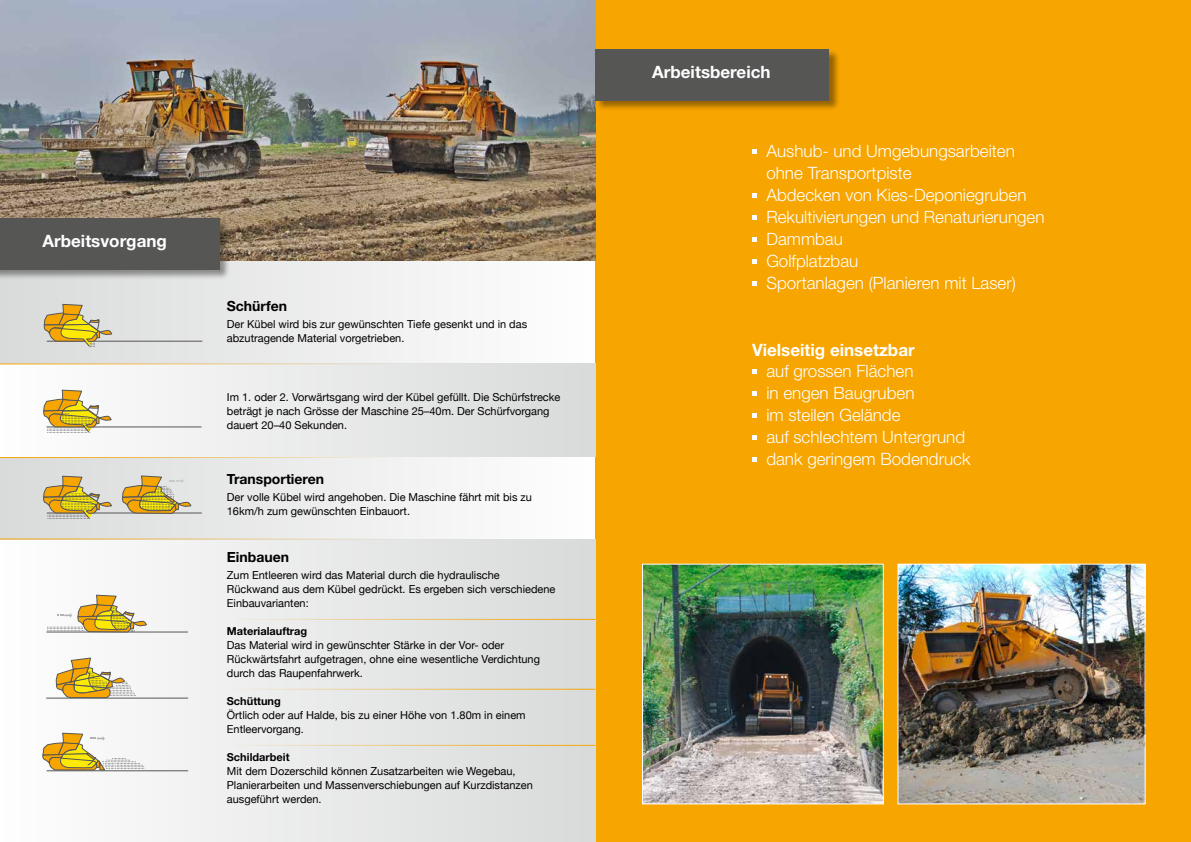
<style>
.page{position:relative;width:1191px;height:842px;background:#fff}
.page>*{position:absolute;margin:0;border:0;box-sizing:border-box;transform-origin:0 0}
.t1{font:300 17px/22px "Helvetica Neue";color:#fff}
.t2{font:700 17px "Helvetica Neue";color:#fff}
.t3{font:700 14px "Helvetica Neue";color:#000}
.t4{font:11px/14px "Helvetica Neue";color:#000}
.t5{font:700 11px "Helvetica Neue";color:#000}
</style>
<div class="page">
<div style="left:595px;top:0;width:596px;height:842px;background:#f7a500"></div>
<div style="left:0;top:261px;width:595px;height:103px;background:linear-gradient(to right,#d9dada,#fefefe)"></div>
<div style="left:0;top:457px;width:595px;height:82px;background:linear-gradient(to right,#d9dada,#fefefe)"></div>
<div style="left:0;top:364px;width:595px;height:93px;background:linear-gradient(to right,#fdfdfd,#d9dada)"></div>
<div style="left:0;top:539px;width:595px;height:303px;background:linear-gradient(to right,#fdfdfd,#d9dada)"></div>
<img style="left:0;top:0;width:595px;height:261px">
<hr style="left:46px;top:427px;width:155px;height:1px;background:#565655">
<hr style="left:47px;top:513px;width:155px;height:1px;background:#565655">
<hr style="left:47px;top:341px;width:155px;height:1px;background:#565655">
<hr style="left:46px;top:698px;width:142px;height:1px;background:#565655">
<hr style="left:47px;top:632px;width:141px;height:1px;background:#565655">
<hr style="left:47px;top:770px;width:141px;height:1px;background:#565655">
<svg style="left:43px;top:389px;width:69px;height:44px"></svg>
<svg style="left:43px;top:304px;width:69px;height:43px;background:#d1be76"></svg>
<svg style="left:55px;top:657px;width:81px;height:45px"></svg>
<svg style="left:43px;top:475px;width:69px;height:45px;background:#ccb97b"></svg>
<svg style="left:121px;top:475px;width:71px;height:42px;background:#ceba7c"></svg>
<svg style="left:47px;top:594px;width:100px;height:41px"></svg>
<svg style="left:42px;top:732px;width:102px;height:39px"></svg>
<div style="left:0;top:218px;width:230px;height:62px;background:#000;opacity:.4"></div>
<div style="left:0;top:218px;width:219px;height:51px;background:#565655"></div>
<div style="left:595px;top:49px;width:245px;height:62px;background:#000;opacity:.4"></div>
<div style="left:595px;top:49px;width:233px;height:51px;background:#565655"></div>
<hr style="left:0;top:364px;width:397px;height:1px;background:#f7a500">
<hr style="left:0;top:457px;width:397px;height:1px;background:#f7a500">
<hr style="left:0;top:539px;width:397px;height:1px;background:#f7a500">
<hr style="left:227px;top:619px;width:368px;height:1px;background:#f7a500">
<hr style="left:227px;top:689px;width:368px;height:1px;background:#f7a500">
<hr style="left:227px;top:745px;width:368px;height:1px;background:#f7a500">
<svg style="left:752px;top:149px;width:5px;height:5px"></svg>
<svg style="left:752px;top:193px;width:5px;height:5px"></svg>
<svg style="left:752px;top:215px;width:5px;height:5px"></svg>
<svg style="left:752px;top:237px;width:5px;height:5px"></svg>
<svg style="left:752px;top:259px;width:5px;height:5px"></svg>
<svg style="left:752px;top:281px;width:5px;height:5px"></svg>
<svg style="left:752px;top:369px;width:5px;height:5px"></svg>
<svg style="left:752px;top:391px;width:5px;height:5px"></svg>
<svg style="left:752px;top:413px;width:5px;height:5px"></svg>
<svg style="left:752px;top:435px;width:5px;height:5px"></svg>
<svg style="left:752px;top:457px;width:5px;height:5px"></svg>
<img style="left:644px;top:566px;width:237px;height:236px">
<div style="left:642px;top:564px;width:241px;height:240px;border:1px solid #fff"></div>
<img style="left:899px;top:566px;width:244px;height:236px">
<div style="left:897px;top:564px;width:248px;height:240px;border:1px solid #fff"></div>
<h1 class="t2" style="left:43px;top:231px;width:126px">Arbeitsvorgang</h1>
<p class="t3" style="left:227px;top:298px;width:62px">Schürfen</p>
<p class="t4" style="left:227px;top:318px;width:302px">Der Kübel wird bis zur gewünschten Tiefe gesenkt und in das abzutragende Material vorgetrieben.</p>
<p class="t4" style="left:227px;top:391px;width:335px">Im 1. oder 2. Vorwärtsgang wird der Kübel gefüllt. Die Schürfstrecke beträgt je nach Grösse der Maschine 25–40m. Der Schürfvorgang dauert 20–40 Sekunden.</p>
<p class="t3" style="left:227px;top:470px;width:99px">Transportieren</p>
<p class="t4" style="left:227px;top:490px;width:306px">Der volle Kübel wird angehoben. Die Maschine fährt mit bis zu<br>16km/h zum gewünschten Einbauort.</p>
<p class="t3" style="left:227px;top:548px;width:64px">Einbauen</p>
<p class="t4" style="left:227px;top:568px;width:330px">Zum Entleeren wird das Material durch die hydraulische<br>Rückwand aus dem Kübel gedrückt. Es ergeben sich verschiedene<br>Einbauvarianten:</p>
<p class="t5" style="left:227px;top:624px;width:82px">Materialauftrag</p>
<p class="t4" style="left:227px;top:638px;width:315px">Das Material wird in gewünschter Stärke in der Vor- oder<br>Rückwärtsfahrt aufgetragen, ohne eine wesentliche Verdichtung durch das Raupenfahrwerk.</p>
<p class="t5" style="left:227px;top:694px;width:56px">Schüttung</p>
<p class="t4" style="left:227px;top:708px;width:300px">Örtlich oder auf Halde, bis zu einer Höhe von 1.80m in einem<br>Entleervorgang.</p>
<p class="t5" style="left:227px;top:750px;width:64px">Schildarbeit</p>
<p class="t4" style="left:227px;top:764px;width:307px">Mit dem Dozerschild können Zusatzarbeiten wie Wegebau,<br>Planierarbeiten und Massenverschiebungen auf Kurzdistanzen ausgeführt werden.</p>
<h1 class="t2" style="left:652px;top:62px;width:120px">Arbeitsbereich</h1>
<h1 class="t1" style="left:766px;top:140px;width:280px">Aushub- und Umgebungsarbeiten ohne Transportpiste<br>Abdecken von Kies-Deponiegruben<br>Rekultivierungen und Renaturierungen<br>Dammbau<br>Golfplatzbau<br>Sportanlagen (Planieren mit Laser)</h1>
<h1 class="t2" style="left:752px;top:339px;width:164px">Vielseitig einsetzbar</h1>
<h1 class="t1" style="left:766px;top:360px;width:206px">auf grossen Flächen<br>in engen Baugruben<br>im steilen Gelände<br>auf schlechtem Untergrund dank geringem Bodendruck</h1>
</div>
